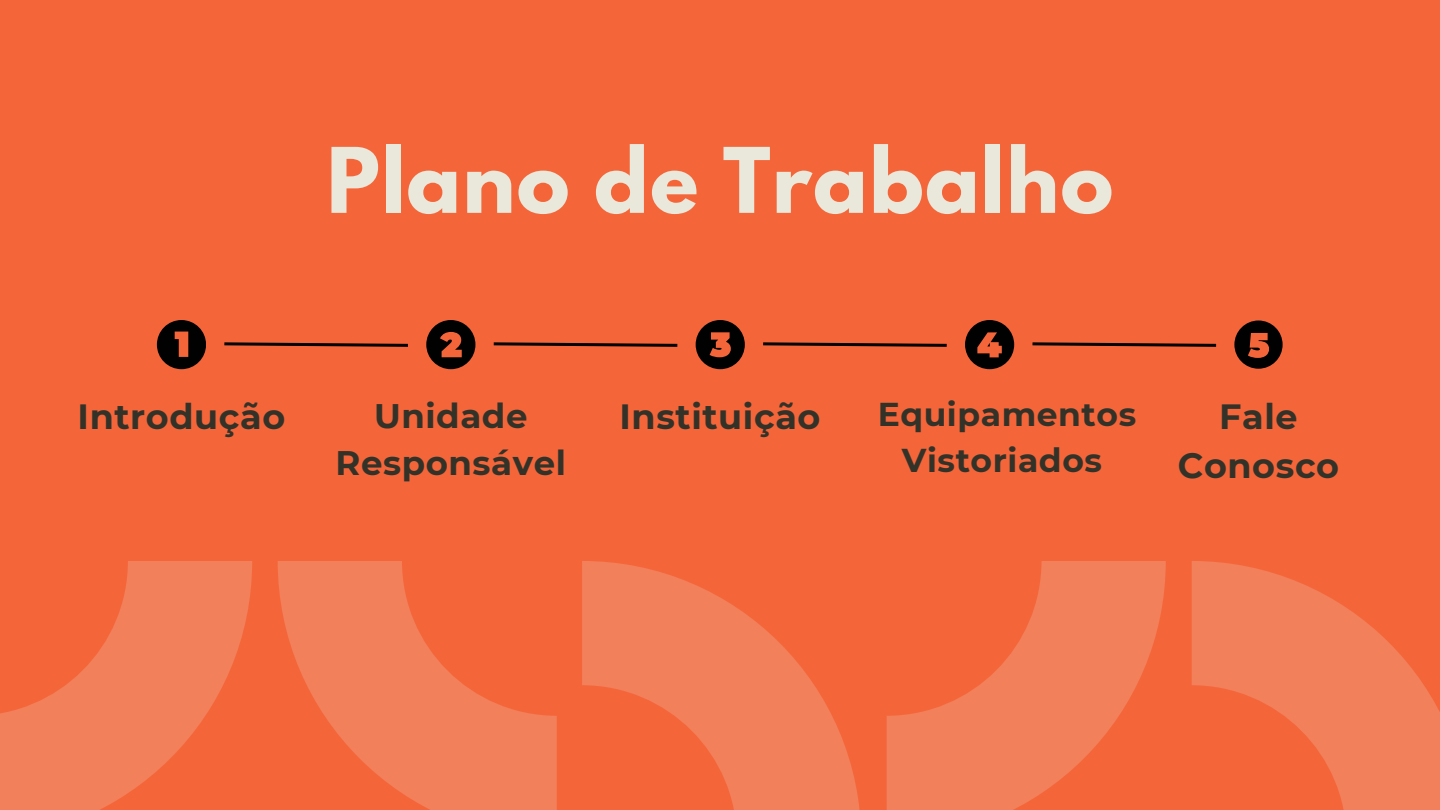
<style>
.page{position:relative;width:1440px;height:810px;background:#f4663a}
.page>*{position:absolute;margin:0;border:0;box-sizing:border-box;transform-origin:0 0}
.t1{font:700 80px "League Spartan";letter-spacing:.015em;color:#eae8db}
.t2{font:700 35px/48.8px "Montserrat";letter-spacing:.015em;color:#333229;text-align:center}
.t3{font:700 34px/47.2px "Montserrat";letter-spacing:.015em;color:#333229;text-align:center}
.t4{font:700 33px "Montserrat";letter-spacing:.015em;color:#333229}
</style>
<div class="page">
<svg style="left:582px;top:561px;width:278px;height:249px;fill:#f2805a"></svg>
<svg style="left:1192px;top:561px;width:248px;height:249px;fill:#f2805a"></svg>
<svg style="left:887px;top:561px;width:279px;height:249px;fill:#f2805a"></svg>
<svg style="left:278px;top:561px;width:279px;height:249px;fill:#f2805a"></svg>
<svg style="left:0;top:561px;width:252px;height:249px;fill:#f2805a"></svg>
<div style="left:157px;top:320px;width:49px;height:49px;background:#010101;border-radius:50%"></div>
<svg style="left:175px;top:332px;width:13px;height:25px"></svg>
<svg style="left:224px;top:342px;width:184px;height:5px"></svg>
<svg style="left:493px;top:342px;width:185px;height:5px"></svg>
<svg style="left:763px;top:342px;width:184px;height:5px"></svg>
<svg style="left:1032px;top:342px;width:185px;height:5px"></svg>
<div style="left:426px;top:320px;width:49px;height:49px;background:#010101;border-radius:50%"></div>
<svg style="left:440px;top:332px;width:22px;height:25px"></svg>
<div style="left:696px;top:320px;width:49px;height:49px;background:#010101;border-radius:50%"></div>
<svg style="left:710px;top:332px;width:21px;height:25px"></svg>
<div style="left:965px;top:320px;width:49px;height:49px;background:#010101;border-radius:50%"></div>
<svg style="left:977px;top:332px;width:25px;height:25px"></svg>
<div style="left:1234px;top:320px;width:49px;height:49px;background:#010101;border-radius:50%"></div>
<svg style="left:1248px;top:333px;width:21px;height:25px"></svg>
<h1 class="t1" style="left:327px;top:141px;width:788px">Plano de Trabalho</h1>
<p class="t2" style="left:78px;top:392px;width:209px">Introdução</p>
<p class="t3" style="left:335px;top:392px;width:232px">Unidade<br>Responsável</p>
<p class="t2" style="left:620px;top:392px;width:202px">Instituição</p>
<p class="t4" style="left:878px;top:395px;width:260px">Equipamentos</p>
<p class="t4" style="left:902px;top:440px;width:202px">Vistoriados</p>
<p class="t2" style="left:1178px;top:392px;width:163px">Fale<br>Conosco</p>
</div>
